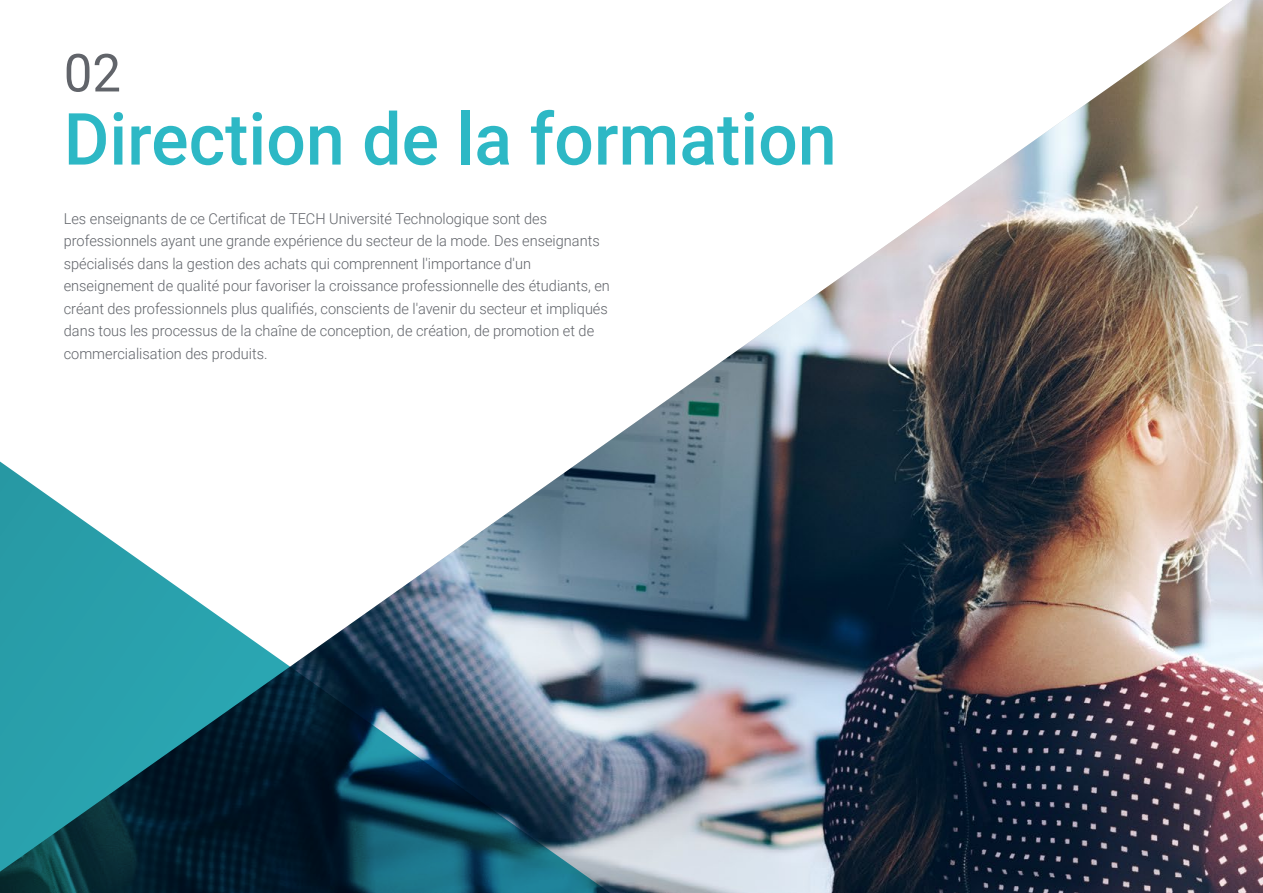
<style>
.page{position:relative;width:1263px;height:893px;background:#fff}
.page>*{position:absolute;margin:0;border:0;box-sizing:border-box;transform-origin:0 0}
.t1{font:500 72px "Roboto";color:#2db8c5}
.t2{font:52.5px "Roboto";color:#61646a}
.t3{font:300 15px/22.5px "Roboto";color:#61646a}
</style>
<div class="page">
<img style="left:602px;top:0;width:661px;height:893px">
<svg style="left:0;top:446px;width:640px;height:447px"></svg>
<h2 class="t2" style="left:64px;top:36px;width:59px">02</h2>
<h1 class="t1" style="left:64px;top:89px;width:774px">Direction de la formation</h1>
<p class="t3" style="left:64px;top:207px;width:548px">Les enseignants de ce Certificat de TECH Université Technologique sont des professionnels ayant une grande expérience du secteur de la mode. Des enseignants spécialisés dans la gestion des achats qui comprennent l'importance d'un enseignement de qualité pour favoriser la croissance professionnelle des étudiants, en créant des professionnels plus qualifiés, conscients de l'avenir du secteur et impliqués dans tous les processus de la chaîne de conception, de création, de promotion et de commercialisation des produits.</p>
</div>
